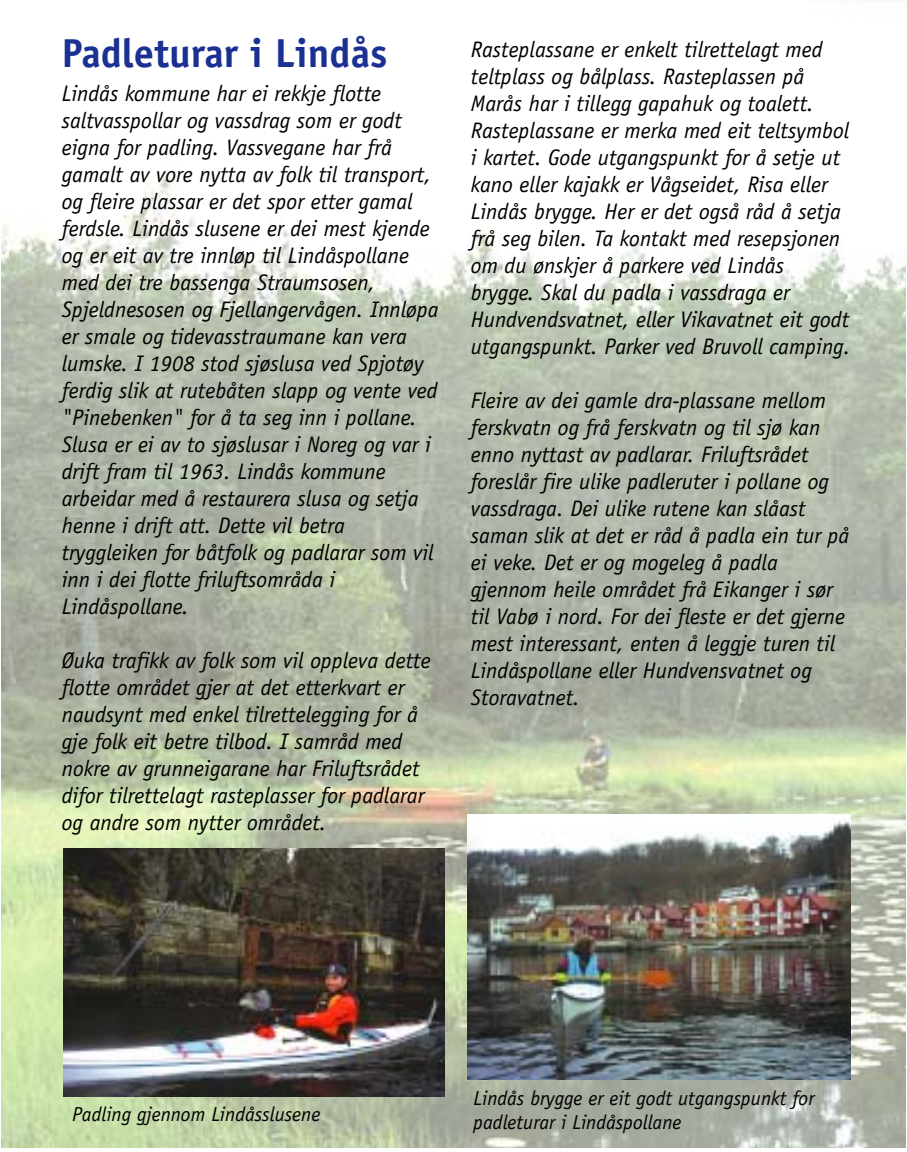
<style>
.page{position:relative;width:907px;height:1152px;background:#fff}
.page>*{position:absolute;margin:0;border:0;box-sizing:border-box;transform-origin:0 0}
.t1{font:700 40.5px "Officina Sans";color:#1b3192}
.t2{font:italic 22.5px/27px "Officina Sans";color:#000}
.t3{font:italic 20.25px/24.8px "Officina Sans";color:#000}
</style>
<div class="page">
<img style="left:1px;top:173px;width:905px;height:974px">
<img style="left:63px;top:848px;width:382px;height:248px">
<img style="left:467px;top:814px;width:383px;height:265px">
<h1 class="t1" style="left:62px;top:38px;width:327px">Padleturar i Lindås</h1>
<p class="t2" style="left:62px;top:82px;width:378px">Lindås kommune har ei rekkje flotte saltvasspollar og vassdrag som er godt eigna for padling. Vassvegane har frå gamalt av vore nytta av folk til transport, og fleire plassar er det spor etter gamal ferdsle. Lindås slusene er dei mest kjende og er eit av tre innløp til Lindåspollane med dei tre bassenga Straumsosen, Spjeldnesosen og Fjellangervågen. Innløpa er smale og tidevasstraumane kan vera lumske. I 1908 stod sjøslusa ved Spjotøy ferdig slik at rutebåten slapp og vente ved "Pinebenken" for å ta seg inn i pollane.<br>Slusa er ei av to sjøslusar i Noreg og var i drift fram til 1963. Lindås kommune arbeidar med å restaurera slusa og setja henne i drift att. Dette vil betra tryggleiken for båtfolk og padlarar som vil inn i dei flotte friluftsområda i Lindåspollane.</p>
<p class="t2" style="left:62px;top:649px;width:370px">Øuka trafikk av folk som vil oppleva dette flotte området gjer at det etterkvart er naudsynt med enkel tilrettelegging for å gje folk eit betre tilbod. I samråd med nokre av grunneigarane har Friluftsrådet difor tilrettelagt rasteplasser for padlarar og andre som nytter området.</p>
<p class="t2" style="left:471px;top:38px;width:381px">Rasteplassane er enkelt tilrettelagt med teltplass og bålplass. Rasteplassen på Marås har i tillegg gapahuk og toalett.<br>Rasteplassane er merka med eit teltsymbol i kartet. Gode utgangspunkt for å setje ut kano eller kajakk er Vågseidet, Risa eller Lindås brygge. Her er det også råd å setja frå seg bilen. Ta kontakt med resepsjonen om du ønskjer å parkere ved Lindås brygge. Skal du padla i vassdraga er Hundvendsvatnet, eller Vikavatnet eit godt utgangspunkt. Parker ved Bruvoll camping.</p>
<p class="t2" style="left:471px;top:389px;width:380px">Fleire av dei gamle dra-plassane mellom ferskvatn og frå ferskvatn og til sjø kan enno nyttast av padlarar. Friluftsrådet foreslår fire ulike padleruter i pollane og vassdraga. Dei ulike rutene kan slåast saman slik at det er råd å padla ein tur på ei veke. Det er og mogeleg å padla gjennom heile området frå Eikanger i sør til Vabø i nord. For dei fleste er det gjerne mest interessant, enten å leggje turen til Lindåspollane eller Hundvensvatnet og Storavatnet.</p>
<p class="t3" style="left:72px;top:1104px;width:250px">Padling gjennom Lindåsslusene</p>
<p class="t3" style="left:473px;top:1087px;width:342px">Lindås brygge er eit godt utgangspunkt for padleturar i Lindåspollane</p>
</div>
